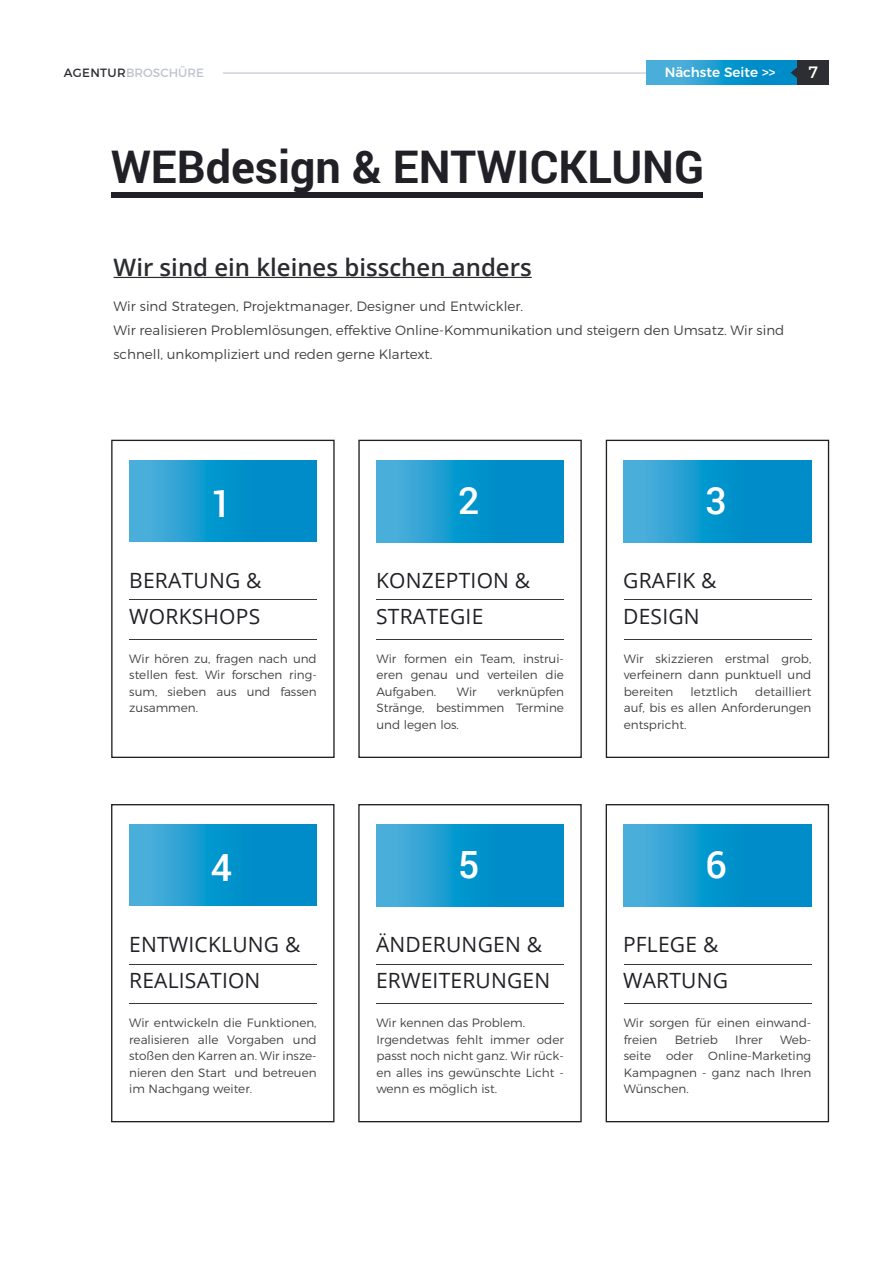
<style>
.page{position:relative;width:893px;height:1263px;background:#fff}
.page>*{position:absolute;margin:0;border:0;box-sizing:border-box;transform-origin:0 0}
.t1{font:700 45px "Roboto";color:#212026}
.t2{font:500 37.5px "Roboto";color:#fff}
.t3{font:600 24px "Open Sans";color:#2b2c30}
.t4{font:21px/35.8px "Open Sans";letter-spacing:.01em;color:#212026}
.t5{font:16.5px "Montserrat";color:#fff}
.t6{font:300 13.5px/24px "Montserrat";color:#414042}
.t7{font:500 13.5px "Montserrat";color:#fff}
.t8{font:300 12px/16.5px "Montserrat";color:#414042;text-align:justify}
.t9{font:12px "Montserrat";color:#bfc3ce}
.s1{color:#2d2e33}
</style>
<div class="page">
<div style="left:111px;top:192px;width:592px;height:5px;background:#212026"></div>
<div style="left:111px;top:440px;width:224px;height:318px;border:1px solid #212026"></div>
<svg style="left:129px;top:460px;width:188px;height:81px;background:#1698ce"></svg>
<div style="left:358px;top:440px;width:224px;height:318px;border:1px solid #212026"></div>
<svg style="left:376px;top:460px;width:188px;height:82px;background:#1698ce"></svg>
<div style="left:606px;top:440px;width:223px;height:318px;border:1px solid #212026"></div>
<svg style="left:624px;top:460px;width:187px;height:82px;background:#1698ce"></svg>
<div style="left:111px;top:804px;width:223px;height:318px;border:1px solid #212026"></div>
<svg style="left:129px;top:825px;width:187px;height:81px;background:#1698ce"></svg>
<div style="left:358px;top:804px;width:224px;height:318px;border:1px solid #212026"></div>
<svg style="left:376px;top:825px;width:188px;height:81px;background:#1698ce"></svg>
<div style="left:606px;top:804px;width:223px;height:318px;border:1px solid #212026"></div>
<svg style="left:624px;top:825px;width:187px;height:81px;background:#1698ce"></svg>
<hr style="left:129px;top:963px;width:188px;height:1px;background:#393838">
<hr style="left:376px;top:963px;width:188px;height:1px;background:#393838">
<hr style="left:624px;top:963px;width:187px;height:1px;background:#393838">
<hr style="left:129px;top:1003px;width:188px;height:1px;background:#393838">
<hr style="left:376px;top:1003px;width:188px;height:1px;background:#393838">
<hr style="left:624px;top:1003px;width:187px;height:1px;background:#393838">
<hr style="left:223px;top:72px;width:458px;height:2px;background:#bfc3ce">
<svg style="left:646px;top:61px;width:151px;height:24px;background:#1f9cd0"></svg>
<div style="left:797px;top:61px;width:32px;height:24px;background:#2d2e33"></div>
<svg style="left:790px;top:63px;width:7px;height:19px"></svg>
<hr style="left:114px;top:277px;width:418px;height:1px;background:#2b2c30">
<hr style="left:129px;top:599px;width:188px;height:1px;background:#393838">
<hr style="left:376px;top:599px;width:188px;height:1px;background:#393838">
<hr style="left:624px;top:599px;width:187px;height:1px;background:#393838">
<hr style="left:129px;top:639px;width:188px;height:1px;background:#393838">
<hr style="left:376px;top:639px;width:188px;height:1px;background:#393838">
<hr style="left:624px;top:639px;width:187px;height:1px;background:#393838">
<p class="t9" style="left:64px;top:64px;width:142px"><span class="s1">AGENTUR</span>BROSCHÜRE</p>
<p class="t7" style="left:665px;top:62px;width:112px">Nächste Seite &gt;&gt;</p>
<h3 class="t5" style="left:809px;top:58px;width:11px">7</h3>
<h1 class="t1" style="left:111px;top:135px;width:595px">WEBdesign &amp; ENTWICKLUNG</h1>
<h3 class="t3" style="left:114px;top:250px;width:420px">Wir sind ein kleines bisschen anders</h3>
<p class="t6" style="left:114px;top:293px;width:672px">Wir sind Strategen, Projektmanager, Designer und Entwickler.<br>Wir realisieren Problemlösungen, effektive Online-Kommunikation und steigern den Umsatz. Wir sind schnell, unkompliziert und reden gerne Klartext.</p>
<h2 class="t2" style="left:211px;top:477px;width:23px">1</h2>
<h2 class="t2" style="left:458px;top:474px;width:23px">2</h2>
<h2 class="t2" style="left:705px;top:474px;width:23px">3</h2>
<h3 class="t4" style="left:129px;top:562px;width:134px">BERATUNG &amp;<br>WORKSHOPS</h3>
<h3 class="t4" style="left:376px;top:562px;width:156px">KONZEPTION &amp;<br>STRATEGIE</h3>
<h3 class="t4" style="left:623px;top:562px;width:95px">GRAFIK &amp;<br>DESIGN</h3>
<p class="t8" style="left:129px;top:649px;width:189px">Wir hören zu, fragen nach und stellen fest. Wir forschen ring&shy;sum, sieben aus und fassen zusammen.</p>
<p class="t8" style="left:376px;top:649px;width:189px">Wir formen ein Team, instrui&shy;eren genau und verteilen die Aufgaben.</p>
<p class="t8" style="left:376px;top:682px;width:189px;text-indent:121px">verknüpfen Stränge, bestimmen Termine und legen los.</p>
<p class="t8" style="left:457px;top:682px;width:21px">Wir</p>
<p class="t8" style="left:624px;top:649px;width:189px">Wir skizzieren erstmal grob, verfeinern dann punktuell und bereiten</p>
<p class="t8" style="left:624px;top:682px;width:189px;text-indent:131px">detailliert auf, bis es allen Anforderungen entspricht.</p>
<p class="t8" style="left:691px;top:682px;width:49px">letztlich</p>
<h2 class="t2" style="left:211px;top:842px;width:23px">4</h2>
<h2 class="t2" style="left:458px;top:838px;width:23px">5</h2>
<h2 class="t2" style="left:705px;top:838px;width:23px">6</h2>
<h3 class="t4" style="left:129px;top:926px;width:173px">ENTWICKLUNG &amp;<br>REALISATION</h3>
<h3 class="t4" style="left:376px;top:926px;width:176px">ÄNDERUNGEN &amp;<br>ERWEITERUNGEN</h3>
<h3 class="t4" style="left:623px;top:926px;width:106px">PFLEGE &amp;<br>WARTUNG</h3>
<p class="t8" style="left:129px;top:1013px;width:189px">Wir entwickeln die Funktionen, realisieren alle Vorgaben und stoßen den Karren an. Wir insze&shy;nieren den Start und betreuen im Nachgang weiter.</p>
<p class="t8" style="left:376px;top:1013px;width:189px;text-align:left">Wir kennen das Problem.<br>Irgendetwas fehlt immer oder passt noch nicht ganz. Wir rück&shy;en alles ins gewünschte Licht - wenn es möglich ist.</p>
<p class="t8" style="left:624px;top:1013px;width:189px">Wir sorgen für einen einwand&shy;freien</p>
<p class="t8" style="left:675px;top:1030px;width:45px">Betrieb</p>
<p class="t8" style="left:735px;top:1030px;width:29px">Ihrer</p>
<p class="t8" style="left:780px;top:1030px;width:33px">Web-</p>
<p class="t8" style="left:624px;top:1046px;width:189px;text-indent:85px">Online-Marketing Kampagnen - ganz nach Ihren Wünschen.</p>
<p class="t8" style="left:624px;top:1046px;width:29px">seite</p>
<p class="t8" style="left:666px;top:1046px;width:29px">oder</p>
</div>
